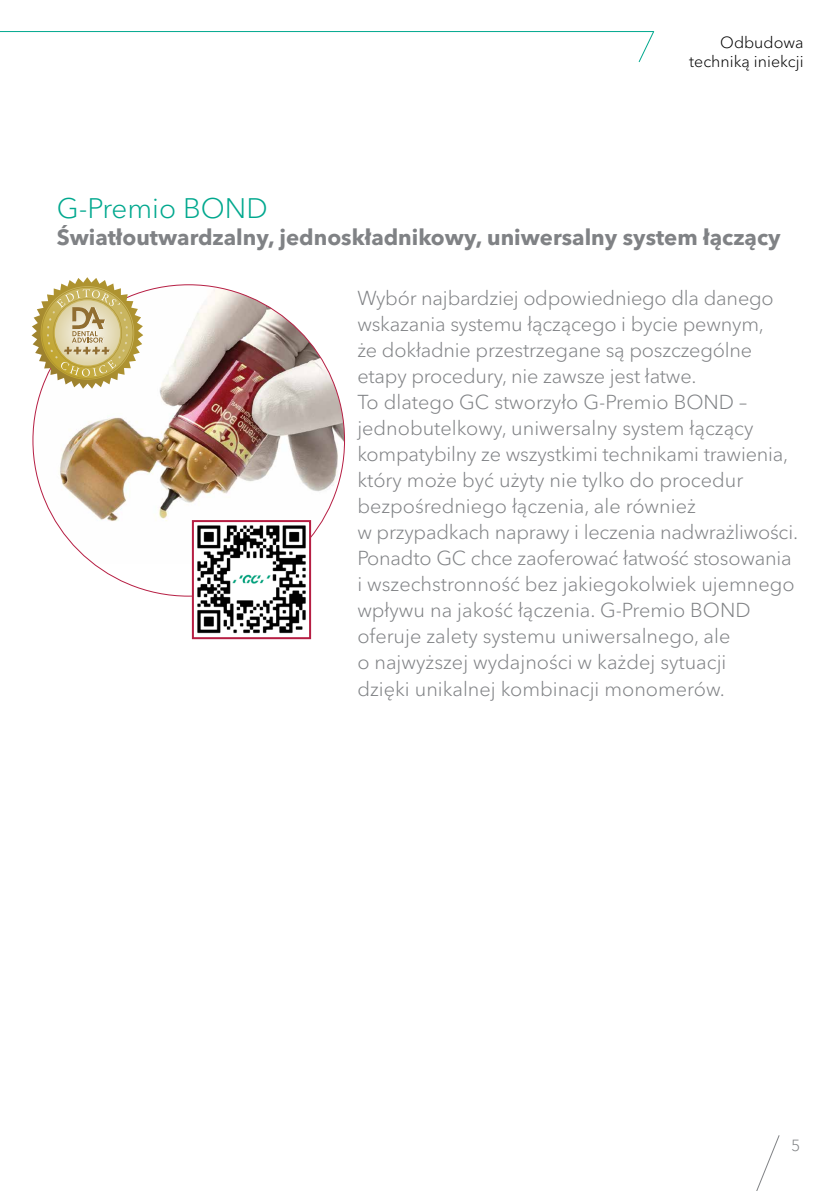
<style>
.page{position:relative;width:840px;height:1191px;background:#fff}
.page>*{position:absolute;margin:0;border:0;box-sizing:border-box;transform-origin:0 0}
.t1{font:300 28px "Avenir Next Cyr";color:#00a88e}
.t2{font:700 22px "Avenir Next Cyr";color:#808285}
.t3{font:300 20px/26px "Avenir Next Cyr";letter-spacing:-.005em;color:#808285}
.t4{font:300 16px/19.2px "Avenir Next Cyr";color:#000;text-align:right}
.t5{font:300 16px "Avenir Next Cyr";color:#808285}
</style>
<div class="page">
<hr style="left:0;top:31px;width:653px;height:1px;background:#00a88e">
<svg style="left:638px;top:31px;width:16px;height:32px"></svg>
<svg style="left:756px;top:1135px;width:23px;height:56px"></svg>
<img style="left:33px;top:285px;width:311px;height:278px">
<svg style="left:32px;top:277px;width:111px;height:112px"></svg>
<img style="left:195px;top:523px;width:113px;height:111px">
<div style="left:192px;top:520px;width:119px;height:119px;border:2px solid #b61e43"></div>
<p class="t4" style="left:689px;top:32px;width:116px">Odbudowa techniką iniekcji</p>
<h1 class="t1" style="left:57px;top:192px;width:212px">G-Premio BOND</h1>
<p class="t2" style="left:57px;top:223px;width:725px">Światłoutwardzalny, jednoskładnikowy, uniwersalny system łączący</p>
<p class="t3" style="left:357px;top:285px;width:442px">Wybór najbardziej odpowiedniego dla danego wskazania systemu łączącego i bycie pewnym,<br>że dokładnie przestrzegane są poszczególne etapy procedury, nie zawsze jest łatwe.<br>To dlatego GC stworzyło G-Premio BOND – jednobutelkowy, uniwersalny system łączący kompatybilny ze wszystkimi technikami trawienia, który może być użyty nie tylko do procedur bezpośredniego łączenia, ale również<br>w przypadkach naprawy i leczenia nadwrażliwości.<br>Ponadto GC chce zaoferować łatwość stosowania i wszechstronność bez jakiegokolwiek ujemnego wpływu na jakość łączenia. G-Premio BOND oferuje zalety systemu uniwersalnego, ale<br>o najwyższej wydajności w każdej sytuacji<br>dzięki unikalnej kombinacji monomerów.</p>
<p class="t5" style="left:790px;top:1135px;width:11px">5</p>
</div>
